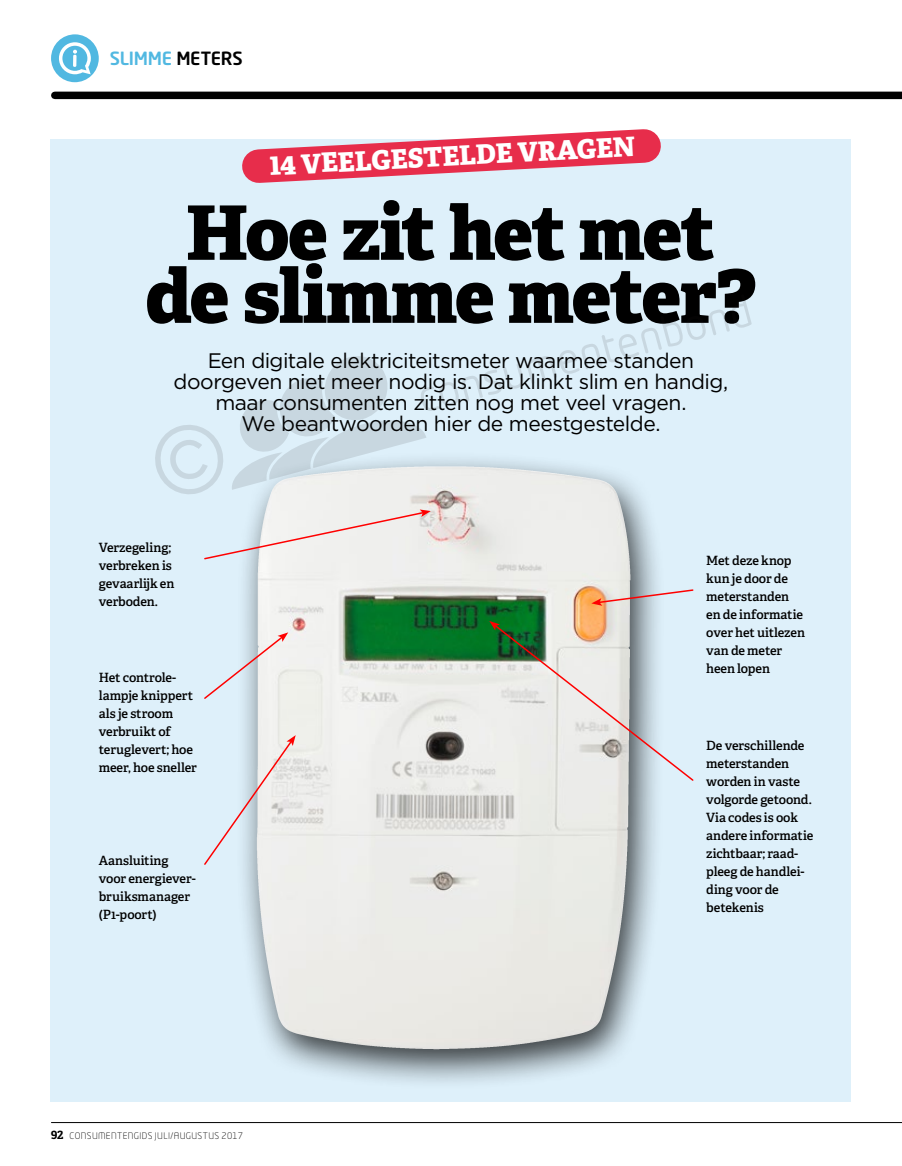
<style>
.page{position:relative;width:902px;height:1166px;background:#fff}
.page>*{position:absolute;margin:0;border:0;box-sizing:border-box;transform-origin:0 0}
.t1{font:800 75px/63px "Adelle";letter-spacing:-.02em;color:#000;text-align:center}
.t2{font:800 26.7px "Adelle";color:#fff}
.t3{font:21px/21px "Gotham";letter-spacing:-.025em;color:#000;text-align:center}
.t4{font:500 18px "Neo Tech";letter-spacing:-.015em;color:#51b8e1}
.t5{font:600 12.75px/18px "Adelle";letter-spacing:-.01em;color:#000}
.t6{font:300 9px "Neo Tech Std";letter-spacing:.045em;color:#000}
.s1{color:#000}
.s2{font-family:"Adelle";font-weight:700;font-size:12px}
</style>
<div class="page">
<div style="left:50px;top:140px;width:800px;height:961px;background:#def0fa"></div>
<hr style="left:51px;top:1121px;width:850px;height:1px;background:#000">
<div style="left:55px;top:92px;width:846px;height:7px;background:#000"></div>
<svg style="left:223px;top:129px;width:456px;height:54px"></svg>
<svg style="left:51px;top:34px;width:48px;height:48px"></svg>
<div style="left:236px;top:451px;width:429px;height:639px;background:#000;opacity:.75"></div>
<img style="left:257px;top:501px;width:210px;height:402px">
<svg style="left:204px;top:632px;width:84px;height:68px"></svg>
<svg style="left:204px;top:735px;width:92px;height:131px"></svg>
<svg style="left:204px;top:509px;width:227px;height:51px"></svg>
<svg style="left:591px;top:588px;width:103px;height:17px"></svg>
<svg style="left:489px;top:620px;width:205px;height:162px"></svg>
<svg style="left:232px;top:294px;width:519px;height:207px"></svg>
<h3 class="t4" style="left:110px;top:47px;width:135px">SLIMME <span class="s1">METERS</span></h3>
<h2 class="t2" style="left:268px;top:148px;width:368px;rotate:-3deg">14 VEELGESTELDE VRAGEN</h2>
<h1 class="t1" style="left:145px;top:202px;width:612px">Hoe zit het met de slimme meter?</h1>
<h3 class="t3" style="left:173px;top:350px;width:556px">Een digitale elektriciteitsmeter waarmee standen doorgeven niet meer nodig is. Dat klinkt slim en handig, maar consumenten zitten nog met veel vragen.<br>We beantwoorden hier de meestgestelde.</h3>
<p class="t5" style="left:99px;top:538px;width:77px">Verzegeling; verbreken is gevaarlijk en verboden.</p>
<p class="t5" style="left:99px;top:668px;width:100px">Het controle&shy;lampje knippert als je stroom verbruikt of teruglevert; hoe meer, hoe sneller</p>
<p class="t5" style="left:99px;top:851px;width:99px">Aansluiting voor energiever&shy;bruiksmanager (P1-poort)</p>
<p class="t6" style="left:51px;top:1130px;width:194px"><span class="s2">92</span> CONSUMENTENGIDS JULI/AUGUSTUS 2017</p>
<p class="t5" style="left:706px;top:551px;width:100px">Met deze knop kun je door de meterstanden en de informatie over het uitlezen van de meter heen lopen</p>
<p class="t5" style="left:706px;top:736px;width:108px">De verschillende meterstanden worden in vaste volgorde getoond.<br>Via codes is ook andere informatie zichtbaar; raad&shy;pleeg de handlei&shy;ding voor de betekenis</p>
</div>
